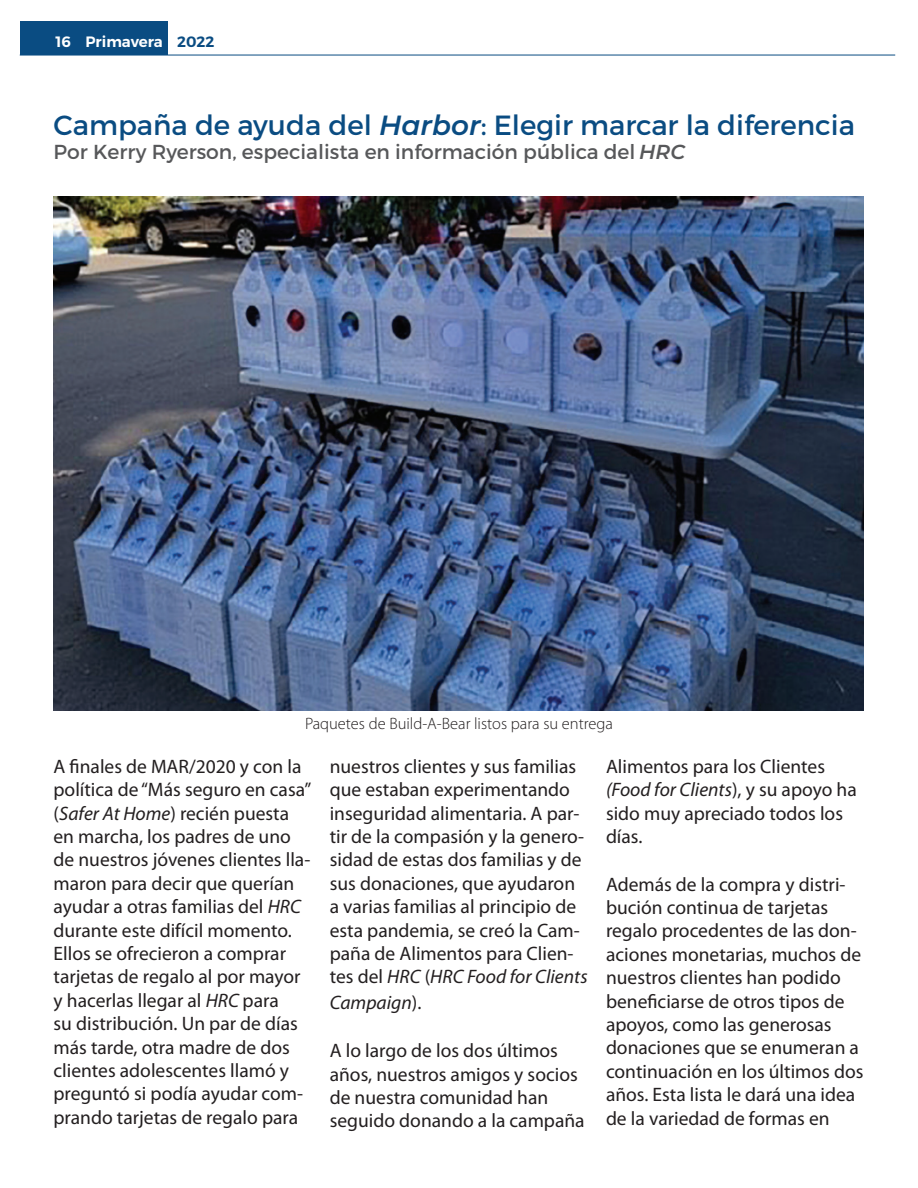
<style>
.page{position:relative;width:918px;height:1188px;background:#fff}
.page>*{position:absolute;margin:0;border:0;box-sizing:border-box;transform-origin:0 0}
.t1{font:27.75px "Montserrat";color:#0a4c82}
.t2{font:20.25px "Montserrat";color:#57585a}
.t3{font:19.5px/23.4px "Myriad Pro";color:#231f20}
.t4{font:italic 19.5px "Myriad Pro";color:#231f20}
.t5{font:300 16.5px "Myriad Pro";color:#231f20}
.t6{font:600 15px "Montserrat";color:#fff}
.s1{color:#0a4c82}
.s2{font-weight:600;font-style:italic}
.s3{font-style:italic}
.s4{font-style:normal}
</style>
<div class="page">
<div style="left:20px;top:21px;width:147px;height:34px;background:#0a4c82"></div>
<hr style="left:20px;top:55px;width:875px;height:1px;background:#0a4c82">
<img style="left:54px;top:197px;width:810px;height:514px">
<p class="t6" style="left:56px;top:32px;width:160px">16 Primavera <span class="s1">2022</span></p>
<h1 class="t1" style="left:54px;top:108px;width:803px">Campaña de ayuda del <span class="s2">Harbor</span>: Elegir marcar la diferencia</h1>
<p class="t2" style="left:54px;top:140px;width:633px">Por Kerry Ryerson, especialista en información pública del <span class="s2">HRC</span></p>
<p class="t5" style="left:305px;top:715px;width:309px">Paquetes de Build-A-Bear listos para su entrega</p>
<p class="t3" style="left:606px;top:755px;width:252px">Alimentos para los Clientes <span class="s3">(Food for Clients</span>), y su apoyo ha sido muy apreciado todos los días.</p>
<p class="t3" style="left:606px;top:873px;width:259px">Además de la compra y distri&shy;bución continua de tarjetas regalo procedentes de las don&shy;aciones monetarias, muchos de nuestros clientes han podido beneficiarse de otros tipos de apoyos, como las generosas donaciones que se enumeran a continuación en los últimos dos años. Esta lista le dará una idea de la variedad de formas en</p>
<p class="t3" style="left:54px;top:755px;width:259px">A finales de MAR/2020 y con la política de “Más seguro en casa” (<span class="s3">Safer At Home</span>) recién puesta en marcha, los padres de uno de nuestros jóvenes clientes lla&shy;maron para decir que querían ayudar a otras familias del <span class="s3">HRC </span>durante este difícil momento.<br>Ellos se ofrecieron a comprar tarjetas de regalo al por mayor y hacerlas llegar al <span class="s3">HRC</span> para<br>su distribución. Un par de días más tarde, otra madre de dos clientes adolescentes llamó y preguntó si podía ayudar com&shy;prando tarjetas de regalo para</p>
<p class="t3" style="left:330px;top:755px;width:259px">nuestros clientes y sus familias que estaban experimentando inseguridad alimentaria. A par&shy;tir de la compasión y la genero&shy;sidad de estas dos familias y de sus donaciones, que ayudaron a varias familias al principio de esta pandemia, se creó la Cam&shy;paña de Alimentos para Clien&shy;tes del <span class="s3">HRC</span> (<span class="s3">HRC Food for Clients</span></p>
<p class="t4" style="left:330px;top:992px;width:93px">Campaign<span class="s4">).</span></p>
<p class="t3" style="left:330px;top:1039px;width:256px">A lo largo de los dos últimos años, nuestros amigos y socios de nuestra comunidad han seguido donando a la campaña</p>
</div>
